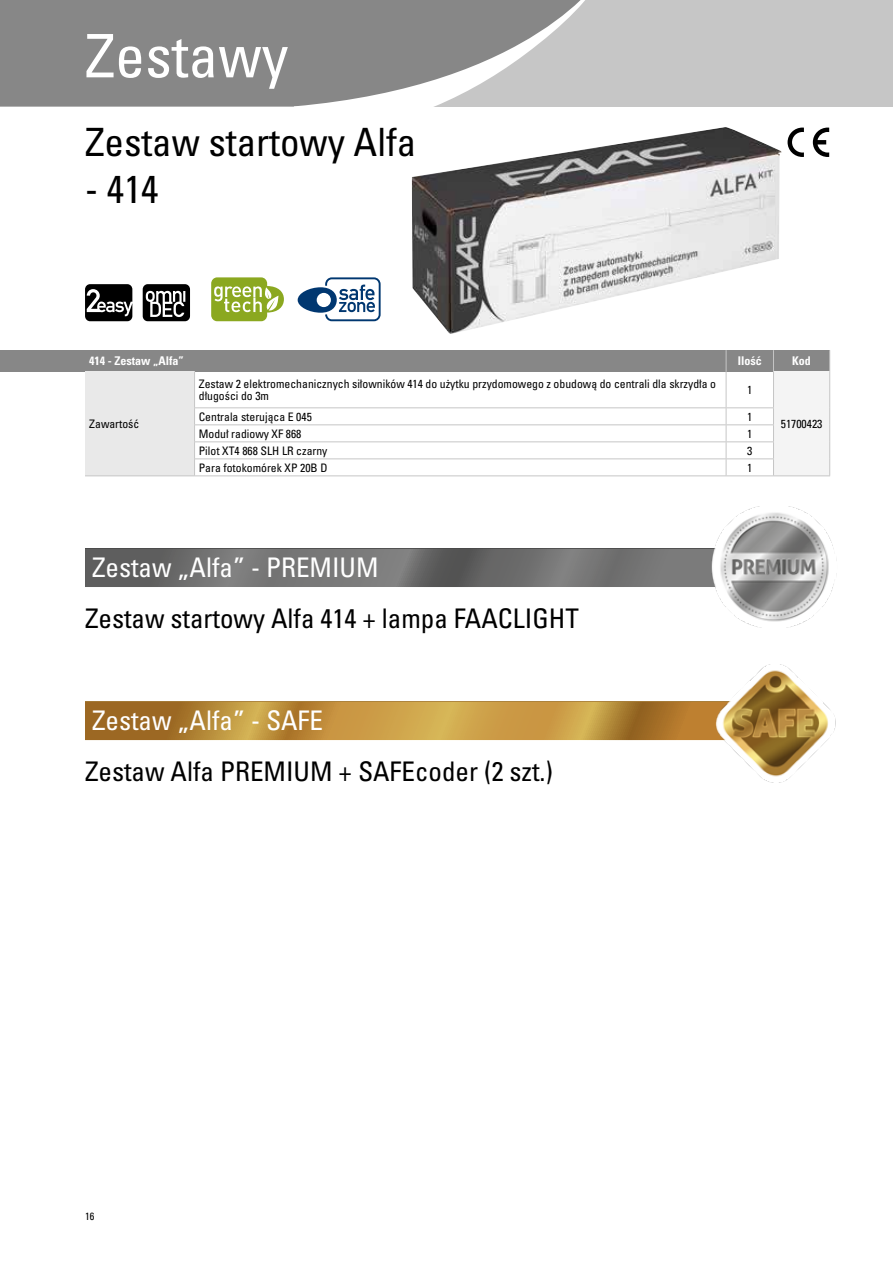
<style>
.page{position:relative;width:893px;height:1263px;background:#fff}
.page>*{position:absolute;margin:0;border:0;box-sizing:border-box;transform-origin:0 0}
.t1{font:60px "Univers CE 57 Condensed";color:#fff}
.t2{font:39px "Univers CE 57 Condensed";color:#000}
.t3{font:27px "Univers CE 57 Condensed";color:#000}
.t4{font:27px "Univers CE 57 Condensed";color:#fff}
.t5{font:12px "Univers CE 67 Condensed Bold";color:#fff}
.t6{font:11.7px/12px "Univers CE 57 Condensed";color:#000}
.t7{font:10.5px "Univers CE 57 Condensed";color:#000}
</style>
<div class="page">
<div style="left:0;top:0;width:893px;height:106px;background:#c6c6c6"></div>
<div style="left:0;top:0;width:293px;height:106px;background:#878787"></div>
<svg style="left:293px;top:0;width:310px;height:107px"></svg>
<img style="left:412px;top:127px;width:369px;height:207px">
<svg style="left:788px;top:128px;width:41px;height:29px"></svg>
<svg style="left:85px;top:284px;width:47px;height:37px;background:#373737"></svg>
<svg style="left:143px;top:284px;width:47px;height:37px"></svg>
<div style="left:325px;top:277px;width:56px;height:44px;border:2px solid #003770;border-radius:6px"></div>
<svg style="left:298px;top:285px;width:77px;height:28px"></svg>
<svg style="left:211px;top:277px;width:73px;height:44px"></svg>
<svg style="left:85px;top:702px;width:620px;height:38px;background:#bb8c3b"></svg>
<img style="left:705px;top:664px;width:131px;height:118px">
<svg style="left:85px;top:549px;width:616px;height:38px;background:#706f6f"></svg>
<img style="left:701px;top:506px;width:136px;height:121px">
<div style="left:0;top:350px;width:829px;height:21px;background:#878787"></div>
<div style="left:85px;top:371px;width:110px;height:105px;background:#e9e9e9"></div>
<div style="left:773px;top:371px;width:57px;height:105px;background:#f4f4f4"></div>
<hr style="left:85px;top:475px;width:110px;height:1px;background:#c6c6c6">
<hr style="left:773px;top:475px;width:57px;height:1px;background:#c6c6c6">
<svg style="left:725px;top:350px;width:105px;height:21px"></svg>
<hr style="left:194px;top:371px;width:1px;height:36px;background:#c6c6c6">
<hr style="left:726px;top:371px;width:1px;height:36px;background:#c6c6c6">
<hr style="left:773px;top:371px;width:1px;height:36px;background:#c6c6c6">
<hr style="left:829px;top:371px;width:1px;height:37px;background:#c6c6c6">
<hr style="left:194px;top:407px;width:532px;height:1px;background:#c6c6c6">
<hr style="left:726px;top:407px;width:48px;height:1px;background:#c6c6c6">
<svg style="left:194px;top:408px;width:1px;height:67px"></svg>
<svg style="left:726px;top:408px;width:1px;height:67px"></svg>
<svg style="left:773px;top:408px;width:1px;height:67px"></svg>
<svg style="left:829px;top:408px;width:1px;height:67px"></svg>
<hr style="left:194px;top:424px;width:532px;height:1px;background:#c6c6c6">
<hr style="left:194px;top:441px;width:532px;height:1px;background:#c6c6c6">
<hr style="left:194px;top:458px;width:532px;height:1px;background:#c6c6c6">
<hr style="left:195px;top:475px;width:531px;height:1px;background:#c6c6c6">
<hr style="left:726px;top:424px;width:48px;height:1px;background:#c6c6c6">
<hr style="left:726px;top:441px;width:48px;height:1px;background:#c6c6c6">
<hr style="left:726px;top:458px;width:48px;height:1px;background:#c6c6c6">
<hr style="left:726px;top:475px;width:47px;height:1px;background:#c6c6c6">
<h1 class="t1" style="left:85px;top:22px;width:205px">Zestawy</h1>
<h2 class="t2" style="left:85px;top:120px;width:333px">Zestaw startowy Alfa</h2>
<h2 class="t2" style="left:85px;top:167px;width:75px">- 414</h2>
<p class="t5" style="left:89px;top:354px;width:96px">414 - Zestaw „Alfa”</p>
<p class="t5" style="left:738px;top:354px;width:25px">Ilość</p>
<p class="t5" style="left:792px;top:354px;width:20px">Kod</p>
<p class="t6" style="left:89px;top:418px;width:52px">Zawartość</p>
<p class="t6" style="left:199px;top:378px;width:519px">Zestaw 2 elektromechanicznych siłowników 414 do użytku przydomowego z obudową do centrali dla skrzydła o długości do 3m</p>
<p class="t6" style="left:747px;top:384px;width:7px">1</p>
<p class="t6" style="left:199px;top:411px;width:115px">Centrala sterująca E 045</p>
<p class="t6" style="left:747px;top:411px;width:7px">1</p>
<p class="t6" style="left:199px;top:428px;width:104px">Moduł radiowy XF 868</p>
<p class="t6" style="left:747px;top:428px;width:7px">1</p>
<p class="t6" style="left:199px;top:445px;width:130px">Pilot XT4 868 SLH LR czarny</p>
<p class="t6" style="left:747px;top:445px;width:7px">3</p>
<p class="t6" style="left:199px;top:462px;width:130px">Para fotokomórek XP 20B D</p>
<p class="t6" style="left:747px;top:462px;width:7px">1</p>
<p class="t6" style="left:781px;top:418px;width:43px">51700423</p>
<h3 class="t4" style="left:92px;top:552px;width:288px">Zestaw „Alfa” - PREMIUM</h3>
<h3 class="t3" style="left:85px;top:603px;width:495px">Zestaw startowy Alfa 414 + lampa FAACLIGHT</h3>
<h3 class="t4" style="left:92px;top:705px;width:232px">Zestaw „Alfa” - SAFE</h3>
<h3 class="t3" style="left:85px;top:756px;width:469px">Zestaw Alfa PREMIUM + SAFEcoder (2 szt.)</h3>
<p class="t7" style="left:85px;top:1210px;width:11px">16</p>
</div>
